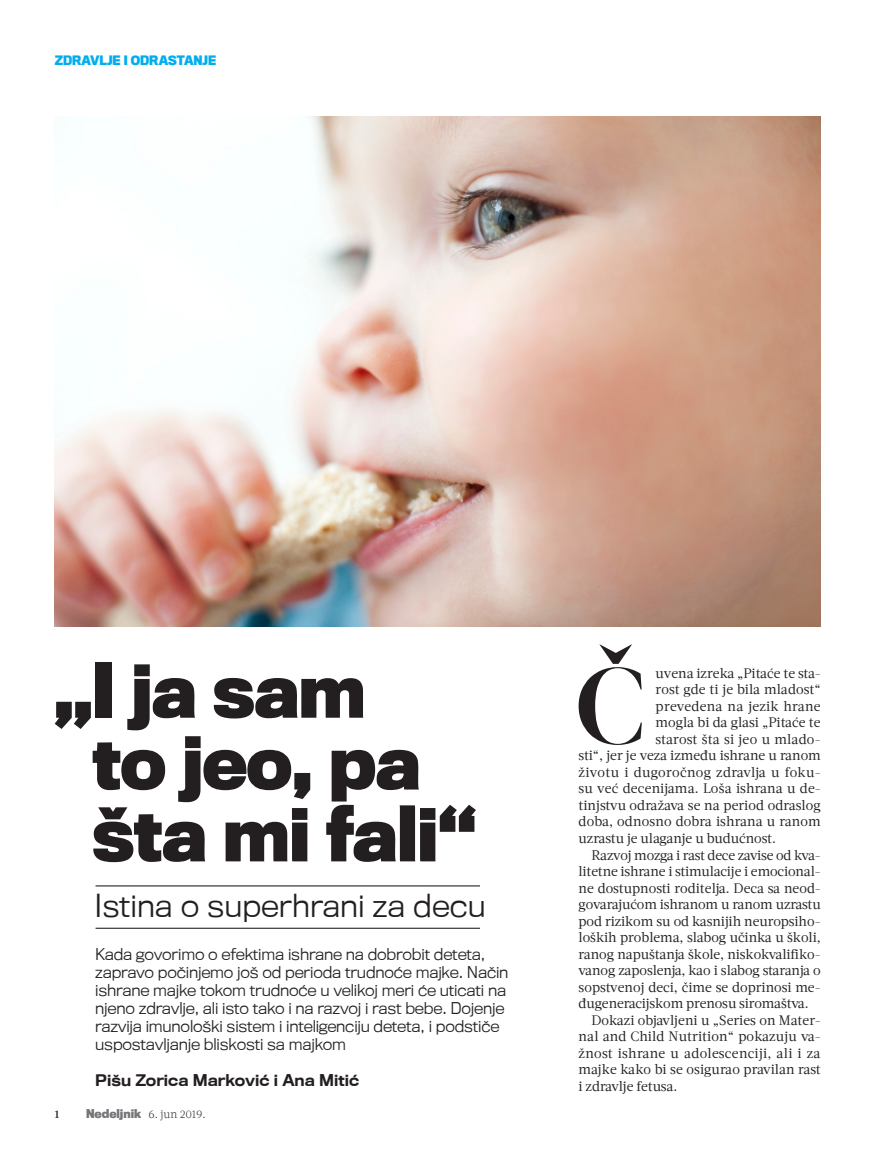
<style>
.page{position:relative;width:876px;height:1161px;background:#fff}
.page>*{position:absolute;margin:0;border:0;box-sizing:border-box;transform-origin:0 0}
.Inicijal_txt{font:700 108.15px "Acta Display";color:#231f20}
.NarrowBLD{font:700 70.5px/71.8px "Titling Gothic FB Narrow";letter-spacing:-.02em;color:#231f20}
.NarrowBLD-2{font:29.25px "Titling Gothic FB Normal Light Ligh";color:#231f20}
.Podnaslov_Gothic{font:15px/18px "Titling Gothic FB Normal Light Ligh";letter-spacing:-.01em;color:#231f20}
.Podnaslov_Gothic-2{font:15px "Titling Gothic FB Normal Medium Dem";color:#231f20}
.Inicijal_txt-2{font:13.65px/16.5px "Acta";color:#231f20;text-align:justify}
.Inicijal_txt-3{font:13.65px "Acta";letter-spacing:.02em;color:#231f20}
.Vinjeta_BLD{font:700 12px "Titling Gothic FB Narrow";color:#00aeef}
.t1{font:300 11.25px "Acta";letter-spacing:-.01em;color:#231f20}
.t2{font:500 11.25px "Acta";color:#231f20}
.s1{font-family:"Titling Gothic FB Narrow";font-weight:700;color:#757679}
</style>
<div class="page">
<img style="left:55px;top:116px;width:766px;height:511px">
<hr style="left:96px;top:928px;width:384px;height:1px;background:#231f20">
<hr style="left:96px;top:885px;width:384px;height:1px;background:#231f20">
<p class="Vinjeta_BLD" style="left:55px;top:53px;width:163px">ZDRAVLJE I ODRASTANJE</p>
<p class="NarrowBLD" style="left:92px;top:653px;width:387px;text-indent:-39px">„I ja sam<br>to jeo, pa šta mi fali“</p>
<p class="NarrowBLD-2" style="left:94px;top:888px;width:393px">Istina o superhrani za decu</p>
<p class="Podnaslov_Gothic" style="left:95px;top:945px;width:415px">Kada govorimo o efektima ishrane na dobrobit deteta, zapravo počinjemo još od perioda trudnoće majke. Način ishrane majke tokom trudnoće u velikoj meri će uticati na njeno zdravlje, ali isto tako i na razvoj i rast bebe. Dojenje razvija imunološki sistem i inteligenciju deteta, i podstiče uspostavljanje bliskosti sa majkom</p>
<p class="Podnaslov_Gothic-2" style="left:95px;top:1071px;width:265px">Pišu Zorica Marković i Ana Mitić</p>
<p class="t2" style="left:55px;top:1108px;width:6px">1</p>
<p class="t1" style="left:86px;top:1108px;width:121px"><span class="s1">Nedeljnik</span> 6. jun 2019.</p>
<p class="Inicijal_txt" style="left:574px;top:642px;width:72px">Č</p>
<p class="Inicijal_txt-2" style="left:656px;top:665px;width:167px">uvena izreka „Pitaće te sta-</p>
<p class="Inicijal_txt-2" style="left:656px;top:681px;width:167px">rost gde ti je bila mladost“</p>
<p class="Inicijal_txt-3" style="left:656px;top:698px;width:166px">prevedena na jezik hrane</p>
<p class="Inicijal_txt-2" style="left:656px;top:714px;width:167px">mogla bi da glasi „Pitaće te</p>
<p class="Inicijal_txt-2" style="left:656px;top:731px;width:167px">starost šta si jeo u mlado-</p>
<p class="Inicijal_txt-2" style="left:579px;top:747px;width:244px">sti“, jer je veza između ishrane u ranom</p>
<p class="Inicijal_txt-3" style="left:579px;top:764px;width:244px">životu i dugoročnog zdravlja u foku-</p>
<p class="Inicijal_txt-2" style="left:579px;top:780px;width:244px">su već decenijama. Loša ishrana u de-</p>
<p class="Inicijal_txt-2" style="left:579px;top:797px;width:244px">tinjstvu odražava se na period odraslog</p>
<p class="Inicijal_txt-2" style="left:579px;top:813px;width:244px">doba, odnosno dobra ishrana u ranom</p>
<p class="Inicijal_txt-2" style="left:579px;top:830px;width:199px">uzrastu je ulaganje u budućnost.</p>
<p class="Inicijal_txt-2" style="left:579px;top:847px;width:244px;text-indent:13px">Razvoj mozga i rast dece zavise od kva&shy;litetne ishrane i stimulacije i emocional&shy;ne dostupnosti roditelja. Deca sa neod&shy;govarajućom ishranom u ranom uzrastu pod rizikom su od kasnijih neuropsiho&shy;loških problema, slabog učinka u školi, ranog napuštanja škole, niskokvalifiko&shy;vanog zaposlenja, kao i slabog staranja o sopstvenoj deci, čime se doprinosi me&shy;đugeneracijskom prenosu siromaštva.</p>
<p class="Inicijal_txt-2" style="left:579px;top:1012px;width:244px;text-indent:13px">Dokazi objavljeni u „Series on Mater&shy;nal and Child Nutrition“ pokazuju va&shy;žnost ishrane u adolescenciji, ali i za majke kako bi se osigurao pravilan rast i zdravlje fetusa.</p>
</div>
